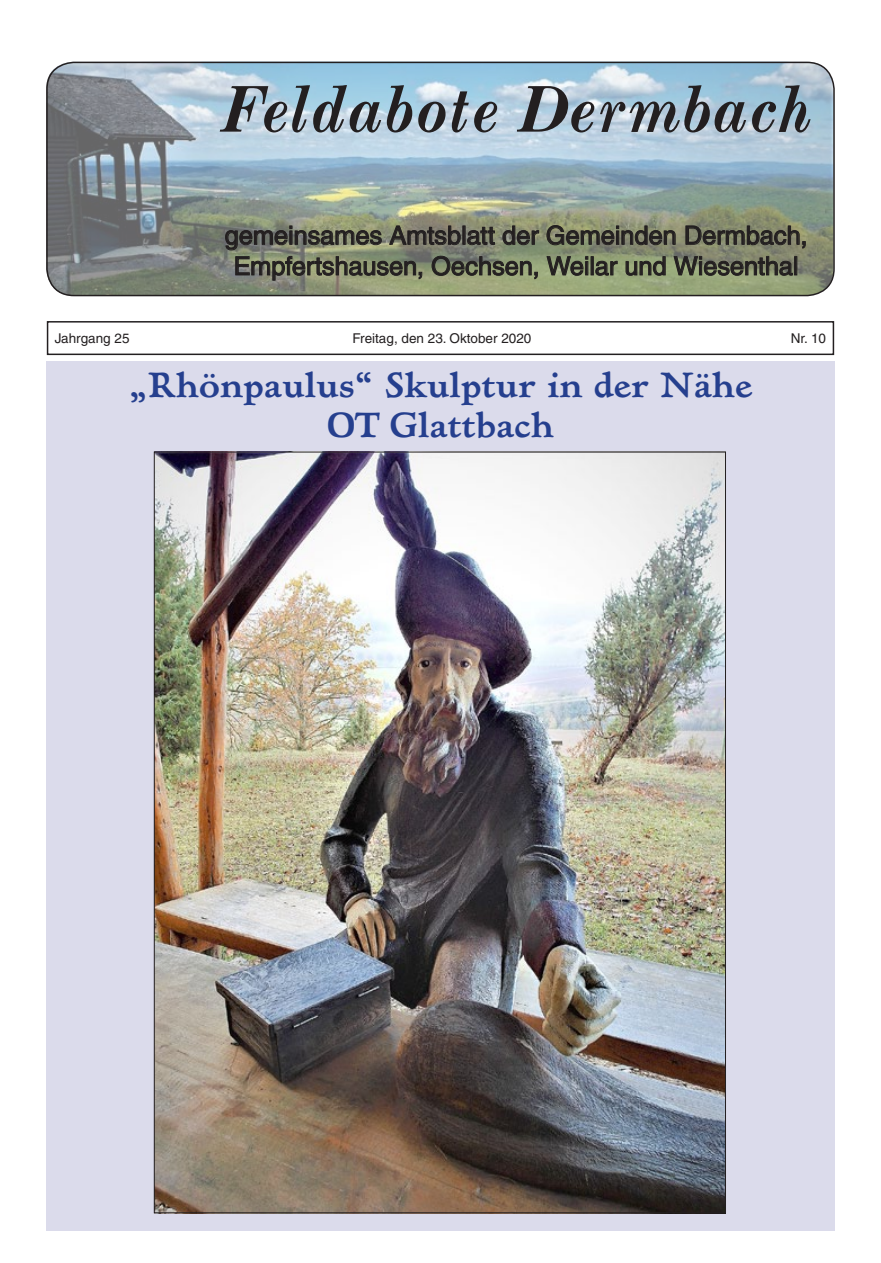
<style>
.page{position:relative;width:881px;height:1263px;background:#fff}
.page>*{position:absolute;margin:0;border:0;box-sizing:border-box;transform-origin:0 0}
.t1{font:italic 700 67.5px "Modern";letter-spacing:.03em;color:#231f20}
.Überschrift{font:700 36px/39.3px "Hadriano";color:#253f8e;text-align:center}
.t2{font:25.5px/30.6px "Helvetica LT";letter-spacing:-.005em;color:#231f20;text-align:center}
.t3{font:13.5px "Helvetica LT";color:#231f20}
</style>
<div class="page">
<div style="left:46px;top:361px;width:788px;height:870px;background:#dbdbeb"></div>
<div style="left:47px;top:321px;width:786px;height:34px;border:2px solid #231f20"></div>
<img style="left:46px;top:62px;width:787px;height:234px">
<div style="left:46px;top:62px;width:788px;height:234px;border:2px solid #231f20;border-radius:27px"></div>
<svg style="left:546px;top:225px;width:129px;height:20px"></svg>
<svg style="left:685px;top:225px;width:120px;height:24px"></svg>
<svg style="left:225px;top:225px;width:314px;height:56px"></svg>
<svg style="left:546px;top:255px;width:42px;height:22px"></svg>
<div style="left:590px;top:256px;width:3px;height:19px;border:1px solid #231f20"></div>
<svg style="left:595px;top:261px;width:22px;height:15px"></svg>
<svg style="left:625px;top:256px;width:40px;height:20px"></svg>
<svg style="left:673px;top:255px;width:123px;height:22px"></svg>
<img style="left:156px;top:454px;width:567px;height:757px">
<p class="t1" style="left:218px;top:70px;width:597px">Feldabote Dermbach</p>
<p class="t2" style="left:224px;top:220px;width:584px">gemeinsames Amtsblatt der Gemeinden Dermbach,<br>Empfertshausen, Oechsen, Weilar und Wiesenthal</p>
<p class="t3" style="left:55px;top:331px;width:76px">Jahrgang 25</p>
<p class="t3" style="left:352px;top:331px;width:180px">Freitag, den 23. Oktober 2020</p>
<p class="t3" style="left:790px;top:331px;width:37px">Nr. 10</p>
<p class="Überschrift" style="left:128px;top:365px;width:625px">„Rhönpaulus“ Skulptur in der Nähe<br>OT Glattbach</p>
</div>
